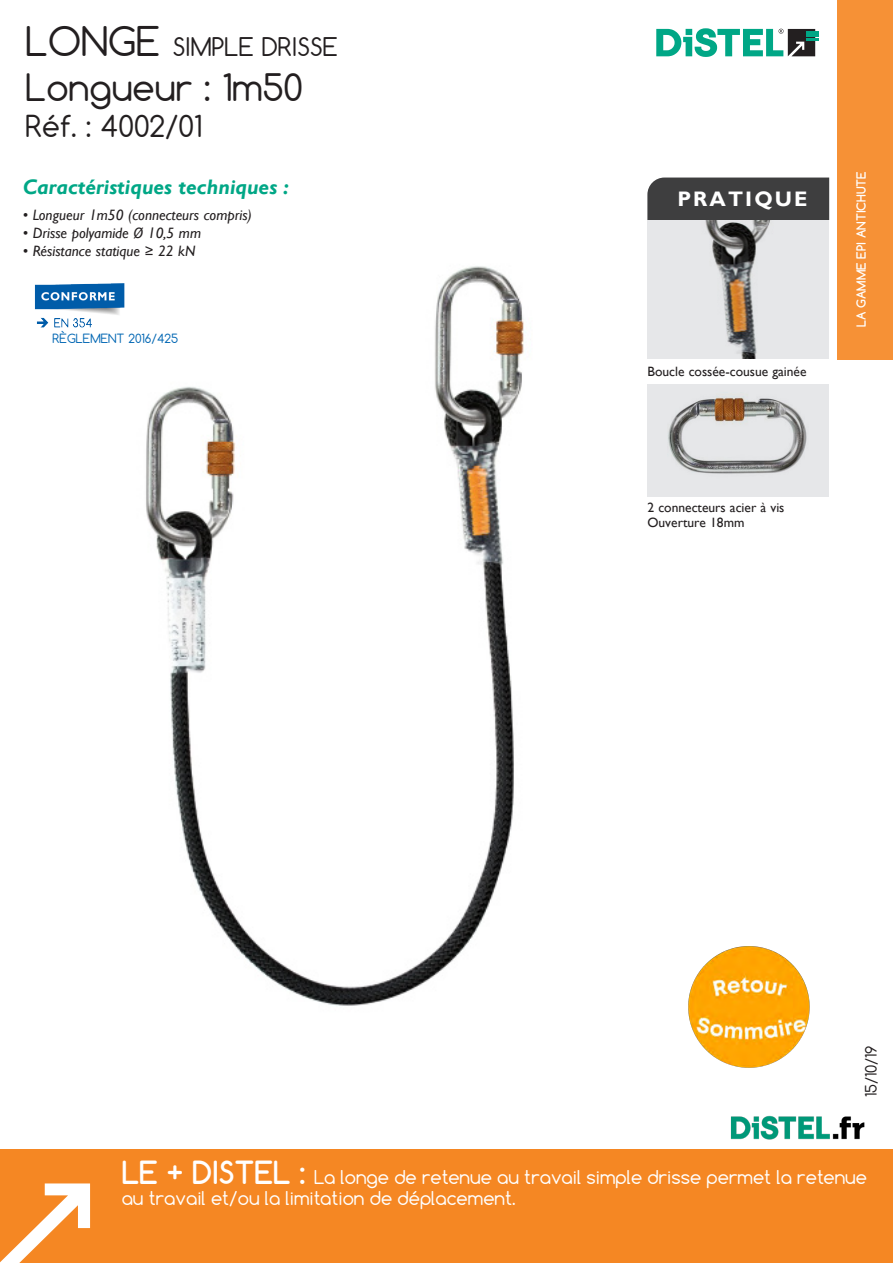
<style>
.page{position:relative;width:893px;height:1263px;background:#fff}
.page>*{position:absolute;margin:0;border:0;box-sizing:border-box;transform-origin:0 0}
.Normal_e{font:35.7px "Comfortaa";color:#231f20}
.Normal_e-2{font:28.5px "Comfortaa";color:#231f20}
.Normal_e-3{font:24.15px "Comfortaa";color:#231f20}
.Normal_e-4{font:italic 700 21px "Gill Sans";color:#00a786}
.Normal_e-5{font:700 21px "Gill Sans";letter-spacing:.1em;color:#fff}
.t1{font:18px/21px "Comfortaa";color:#fff}
.Normal_e-6{font:italic 15px "Gill Sans";color:#231f20}
.t2{font:15px "Comfortaa";color:#231f20}
.Normal_e-7{font:13.5px "Gill Sans";color:#231f20}
.t3{font:700 12px "Comfortaa";color:#fff}
.Normal_e-8{font:12px "Comfortaa";color:#0166b3}
.s1{font-size:38.4px}
.s2{font-weight:700;font-size:30px}
</style>
<div class="page">
<div style="left:838px;top:0;width:55px;height:360px;background:#f69136"></div>
<div style="left:0;top:1149px;width:893px;height:114px;background:#f58723"></div>
<svg style="left:0;top:1183px;width:90px;height:80px"></svg>
<img style="left:730px;top:1115px;width:135px;height:25px">
<svg style="left:656px;top:28px;width:163px;height:29px"></svg>
<img style="left:146px;top:266px;width:378px;height:740px">
<div style="left:647px;top:178px;width:182px;height:42px;background:#3e3e3f"></div>
<svg style="left:647px;top:220px;width:182px;height:139px;background:#d0cfcf"></svg>
<svg style="left:647px;top:384px;width:182px;height:113px;background:#cfcece"></svg>
<img style="left:34px;top:283px;width:91px;height:45px">
<img style="left:688px;top:946px;width:122px;height:122px">
<p class="Normal_e-3" style="left:25px;top:31px;width:314px"><span class="s1">LONGE</span> SIMPLE DRISSE</p>
<p class="Normal_e" style="left:25px;top:65px;width:279px">Longueur : 1m50</p>
<p class="Normal_e-2" style="left:25px;top:108px;width:178px">Réf. : 4002/01</p>
<p class="Normal_e-4" style="left:23px;top:174px;width:268px">Caractéristiques techniques :</p>
<p class="Normal_e-6" style="left:23px;top:206px;width:231px">• Longueur 1m50 (connecteurs compris)</p>
<p class="Normal_e-6" style="left:23px;top:224px;width:180px">• Drisse polyamide Ø 10,5 mm</p>
<p class="Normal_e-6" style="left:23px;top:242px;width:174px">• Résistance statique ≥ 22 kN</p>
<p class="Normal_e-8" style="left:53px;top:331px;width:127px">RÈGLEMENT 2016/425</p>
<p class="Normal_e-5" style="left:677px;top:186px;width:132px">PRATIQUE</p>
<p class="Normal_e-7" style="left:647px;top:364px;width:161px">Boucle cossée-cousue gainée</p>
<p class="Normal_e-7" style="left:647px;top:500px;width:139px">2 connecteurs acier à vis</p>
<p class="Normal_e-7" style="left:647px;top:515px;width:99px">Ouverture 18mm</p>
<p class="t3" style="left:854px;top:327px;width:157px;rotate:-90deg">LA GAMME EPI ANTICHUTE</p>
<p class="t2" style="left:861px;top:1097px;width:53px;rotate:-90deg">15/10/19</p>
<p class="t1" style="left:122px;top:1167px;width:747px"><span class="s2">LE + DISTEL :</span> La longe de retenue au travail simple drisse permet la retenue au travail et/ou la limitation de déplacement.</p>
</div>
